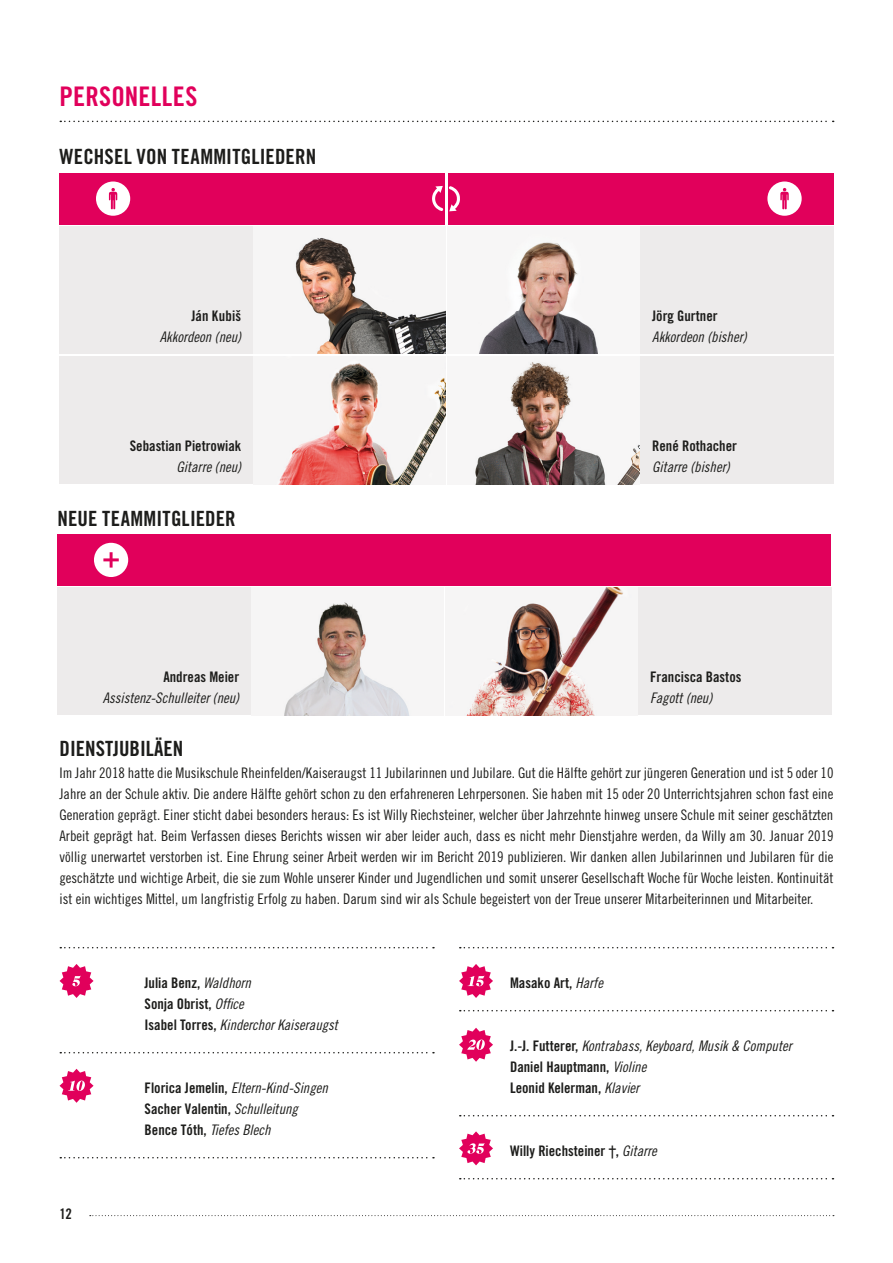
<style>
.page{position:relative;width:893px;height:1263px;background:#fff}
.page>*{position:absolute;margin:0;border:0;box-sizing:border-box;transform-origin:0 0}
.t1{font:27px "Trade Gothic Bold Cond Twenty";letter-spacing:.01em;color:#e1005b}
.t2{font:21px "Trade Gothic Bold Cond Twenty";letter-spacing:.005em;color:#1d1d1b}
.t3{font:14.55px/21px "Trade Gothic Cond Eighteen";color:#1d1d1b;text-align:justify}
.t4{font:14.55px "Trade Gothic Cond Eighteen Obl";color:#1d1d1b}
.t5{font:14.55px/21px "Trade Gothic Bold Cond Twenty";color:#1d1d1b}
.s1{font-family:"Trade Gothic Cond Eighteen Obl"}
.s2{font-family:"Trade Gothic Bold Cond Twenty"}
.s3{font-family:"Arial"}
</style>
<div class="page">
<svg style="left:60px;top:121px;width:774px;height:1px"></svg>
<svg style="left:90px;top:1215px;width:744px;height:1px"></svg>
<div style="left:60px;top:226px;width:194px;height:128px;background:#edebeb"></div>
<div style="left:60px;top:356px;width:194px;height:128px;background:#edebeb"></div>
<div style="left:58px;top:587px;width:194px;height:128px;background:#edebeb"></div>
<div style="left:639px;top:226px;width:194px;height:128px;background:#edebeb"></div>
<div style="left:639px;top:356px;width:194px;height:128px;background:#edebeb"></div>
<div style="left:637px;top:587px;width:194px;height:128px;background:#edebeb"></div>
<div style="left:448px;top:173px;width:385px;height:51px;background:#e1005b"></div>
<div style="left:60px;top:173px;width:385px;height:51px;background:#e1005b"></div>
<div style="left:96px;top:181px;width:34px;height:35px;background:#fff;border-radius:50%"></div>
<svg style="left:109px;top:188px;width:8px;height:22px"></svg>
<div style="left:767px;top:181px;width:35px;height:35px;background:#fff;border-radius:50%"></div>
<svg style="left:780px;top:188px;width:9px;height:22px"></svg>
<svg style="left:432px;top:186px;width:11px;height:25px"></svg>
<svg style="left:449px;top:186px;width:11px;height:25px"></svg>
<div style="left:58px;top:534px;width:773px;height:51px;background:#e1005b"></div>
<div style="left:94px;top:543px;width:34px;height:34px;background:#fff;border-radius:50%"></div>
<svg style="left:103px;top:552px;width:16px;height:16px"></svg>
<img style="left:293px;top:237px;width:152px;height:117px">
<img style="left:277px;top:356px;width:168px;height:128px">
<img style="left:283px;top:600px;width:129px;height:115px">
<img style="left:449px;top:587px;width:183px;height:128px">
<img style="left:478px;top:242px;width:120px;height:112px">
<img style="left:473px;top:361px;width:166px;height:123px">
<svg style="left:60px;top:947px;width:374px;height:1px"></svg>
<svg style="left:60px;top:1052px;width:374px;height:1px"></svg>
<svg style="left:60px;top:1157px;width:374px;height:1px"></svg>
<svg style="left:460px;top:947px;width:373px;height:1px"></svg>
<svg style="left:460px;top:1010px;width:373px;height:1px"></svg>
<svg style="left:460px;top:1115px;width:373px;height:1px"></svg>
<svg style="left:460px;top:1178px;width:373px;height:1px"></svg>
<svg style="left:459px;top:1131px;width:34px;height:34px"></svg>
<svg style="left:459px;top:1028px;width:34px;height:34px"></svg>
<svg style="left:60px;top:1069px;width:34px;height:34px"></svg>
<svg style="left:459px;top:964px;width:34px;height:34px"></svg>
<svg style="left:60px;top:964px;width:34px;height:34px"></svg>
<h1 class="t1" style="left:60px;top:80px;width:139px">PERSONELLES</h1>
<h2 class="t2" style="left:60px;top:144px;width:258px">WECHSEL VON TEAMMITGLIEDERN</h2>
<p class="t5" style="left:191px;top:305px;width:51px">Ján Kubiš</p>
<p class="t4" style="left:160px;top:328px;width:83px">Akkordeon (neu)</p>
<p class="t5" style="left:130px;top:435px;width:113px">Sebastian Pietrowiak</p>
<p class="t4" style="left:177px;top:458px;width:66px">Gitarre (neu)</p>
<h2 class="t2" style="left:58px;top:506px;width:180px">NEUE TEAMMITGLIEDER</h2>
<p class="t5" style="left:163px;top:666px;width:77px">Andreas Meier</p>
<p class="t4" style="left:103px;top:689px;width:138px">Assistenz-Schulleiter (neu)</p>
<h2 class="t2" style="left:60px;top:736px;width:125px">DIENSTJUBILÄEN</h2>
<p class="t5" style="left:652px;top:305px;width:67px">Jörg Gurtner</p>
<p class="t4" style="left:652px;top:328px;width:96px">Akkordeon (bisher)</p>
<p class="t5" style="left:652px;top:435px;width:86px">René Rothacher</p>
<p class="t4" style="left:652px;top:458px;width:79px">Gitarre (bisher)</p>
<p class="t5" style="left:650px;top:666px;width:93px">Francisca Bastos</p>
<p class="t4" style="left:650px;top:689px;width:64px">Fagott (neu)</p>
<p class="t3" style="left:60px;top:762px;width:776px">Im Jahr 2018 hatte die Musikschule Rheinfelden/Kaiseraugst 11 Jubilarinnen und Jubilare. Gut die Hälfte gehört zur jüngeren Generation und ist 5 oder 10<br>Jahre an der Schule aktiv. Die andere Hälfte gehört schon zu den erfahreneren Lehrpersonen. Sie haben mit 15 oder 20 Unterrichtsjahren schon fast eine Generation geprägt. Einer sticht dabei besonders heraus: Es ist Willy Riechsteiner, welcher über Jahrzehnte hinweg unsere Schule mit seiner geschätzten Arbeit geprägt hat. Beim Verfassen dieses Berichts wissen wir aber leider auch, dass es nicht mehr Dienstjahre werden, da Willy am 30. Januar 2019 völlig unerwartet verstorben ist. Eine Ehrung seiner Arbeit werden wir im Bericht 2019 publizieren. Wir danken allen Jubilarinnen und Jubilaren für die geschätzte und wichtige Arbeit, die sie zum Wohle unserer Kinder und Jugendlichen und somit unserer Gesellschaft Woche für Woche leisten. Kontinuität ist ein wichtiges Mittel, um langfristig Erfolg zu haben. Darum sind wir als Schule begeistert von der Treue unserer Mitarbeiterinnen und Mitarbeiter.</p>
<p class="t5" style="left:60px;top:1203px;width:14px">12</p>
<p class="t5" style="left:145px;top:972px;width:108px">Julia Benz, <span class="s1">Waldhorn<br></span>Sonja Obrist, <span class="s1">Office</span></p>
<p class="t4" style="left:145px;top:1016px;width:195px"><span class="s2">Isabel Torres,</span> Kinderchor Kaiseraugst</p>
<p class="t4" style="left:145px;top:1079px;width:185px"><span class="s2">Florica Jemelin,</span> Eltern-Kind-Singen</p>
<p class="t5" style="left:145px;top:1098px;width:155px">Sacher Valentin, <span class="s1">Schulleitung</span></p>
<p class="t4" style="left:145px;top:1121px;width:128px"><span class="s2">Bence Tóth,</span> Tiefes Blech</p>
<p class="t5" style="left:510px;top:972px;width:94px">Masako Art, <span class="s1">Harfe</span></p>
<p class="t4" style="left:510px;top:1037px;width:283px"><span class="s2">J.-J. Futterer,</span> Kontrabass, Keyboard, Musik &amp; Computer</p>
<p class="t5" style="left:510px;top:1056px;width:138px">Daniel Hauptmann, <span class="s1">Violine<br></span>Leonid Kelerman, <span class="s1">Klavier</span></p>
<p class="t5" style="left:510px;top:1140px;width:148px">Willy Riechsteiner <span class="s3">†</span>, <span class="s1">Gitarre</span></p>
</div>
